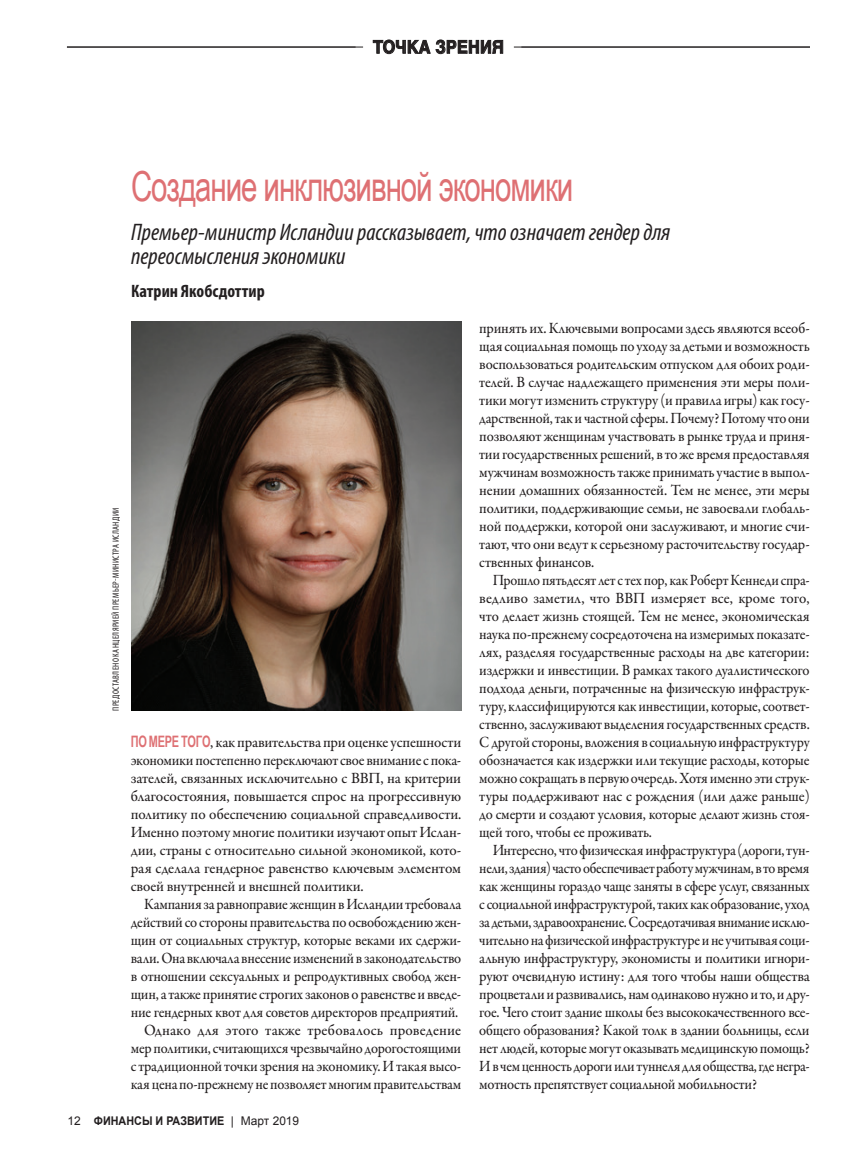
<style>
.page{position:relative;width:864px;height:1161px;background:#fff}
.page>*{position:absolute;margin:0;border:0;box-sizing:border-box;transform-origin:0 0}
.t1{font:41.4px "Arial Narrow";letter-spacing:-.03em;color:#de7073;scale:.87 1}
.t2{font:italic condensed 24px/24px "Myriad Pro";color:#231f20}
.t3{font:700 condensed 18px "Myriad Pro";color:#231f20}
.t4{font:700 18px "Helvetica Cyr";letter-spacing:.02em;color:#231f20;scale:.9 1}
.t5{font:500 15.75px/18px "Garamond Premr Pro";letter-spacing:-.015em;color:#231f20;text-align:justify;scale:.9 1}
.t6{font:500 15.75px/18px "Garamond Premr Pro";letter-spacing:-.015em;color:#231f20;text-align:justify;scale:.92 1}
.t7{font:500 15.75px/18px "Garamond Premr Pro";letter-spacing:-.015em;color:#231f20;text-align:justify;scale:.93 1}
.t8{font:500 15.75px/18px "Garamond Premr Pro";letter-spacing:-.015em;color:#231f20;text-align:right;scale:.91 1}
.t9{font:500 15.75px/18px "Garamond Premr Pro";letter-spacing:-.015em;color:#231f20;text-align:justify;scale:.95 1}
.t10{font:700 12px "Arial";color:#231f20;scale:.9 1}
.t11{font:condensed 9px "Myriad Pro";letter-spacing:.035em;color:#231f20}
.s1{font-family:"Arial Narrow";font-weight:700;color:#de7073}
.s2{font-weight:400}
</style>
<div class="page">
<img style="left:131px;top:321px;width:330px;height:390px">
<hr style="left:67px;top:47px;width:296px;height:1px;background:#231f20">
<svg style="left:373px;top:40px;width:130px;height:14px"></svg>
<hr style="left:514px;top:47px;width:296px;height:1px;background:#231f20">
<p class="t4" style="left:373px;top:37px;width:147px">ТОЧКА ЗРЕНИЯ</p>
<p class="t11" style="left:111px;top:711px;width:205px;rotate:-90deg">ПРЕДОСТАВЛЕНО КАНЦЕЛЯРИЕЙ ПРЕМЬЕР-МИНИСТРА ИСЛАНДИИ</p>
<h1 class="t1" style="left:131px;top:156px;width:510px">Создание инклюзивной экономики</h1>
<h2 class="t2" style="left:131px;top:221px;width:541px">Премьер-министр Исландии рассказывает, чтоозначает гендер для переосмысления экономики</h2>
<p class="t3" style="left:131px;top:281px;width:135px">Катрин Якобсдоттир</p>
<p class="t9" style="left:131px;top:733px;width:349px"><span class="s1">ПО МЕРЕ ТОГО</span>, как правительства при оценке успешности экономики постепенно переключают свое внимание с пока&shy;зателей, связанных исключительно с ВВП, на критерии благосостояния, повышается спрос на прогрессивную политику по обеспечению социальной справедливости.<br>Именно поэтому многие политики изучают опыт Ислан&shy;дии, страны с относительно сильной экономикой, кото&shy;рая сделала гендерное равенство ключевым элементом своей внутренней и внешней политики.</p>
<p class="t8" style="left:131px;top:895px;width:365px">Кампания за равноправие женщин в Исландии требовала действий со стороны правительства по освобождению жен&shy;щин от социальных структур, которые веками их сдержи&shy;вали. Она включала внесение изменений в законодательство в отношении сексуальных и репродуктивных свобод жен&shy;щин, а также принятие строгих законов о равенстве и введе&shy;ние гендерных квот для советов директоров предприятий.<br>Однако для этого также требовалось проведение мер политики, считающихся чрезвычайно дорогостоящими с традиционной точки зрения на экономику. И такая высо&shy;кая цена по-прежнему не позволяет многим правительствам</p>
<p class="t7" style="left:479px;top:319px;width:357px">принять их. Ключевыми вопросами здесь являются всеоб&shy;щая социальная помощь по уходу за детьми и возможность воспользоваться родительским отпуском для обоих роди&shy;телей. В случае надлежащего применения эти меры поли&shy;тики могут изменить структуру (и правила игры) как госу&shy;дарственной, так и частной сферы. Почему? Потому что они позволяют женщинам участвовать в рынке труда и приня&shy;тии государственных решений, в то же время предоставляя мужчинам возможность также принимать участие в выпол&shy;нении домашних обязанностей. Тем не менее, эти меры политики, поддерживающие семьи, не завоевали глобаль&shy;ной поддержки, которой они заслуживают, и многие счи&shy;тают, что они ведут к серьезному расточительству государ&shy;ственных финансов.</p>
<p class="t5" style="left:479px;top:571px;width:369px;text-indent:14px">Прошло пятьдесят лет с тех пор, как Роберт Кеннеди спра&shy;ведливо заметил, что ВВП измеряет все, кроме того, что делает жизнь стоящей. Тем не менее, экономическая наука по-прежнему сосредоточена на измеримых показате&shy;лях, разделяя государственные расходы на две категории: издержки и инвестиции. В рамках такого дуалистического подхода деньги, потраченные на физическую инфраструк&shy;туру, классифицируются как инвестиции, которые, соответ&shy;ственно, заслуживают выделения государственных средств.<br>С другой стороны, вложения в социальную инфраструктуру обозначается как издержки или текущие расходы, которые можно сокращать в первую очередь. Хотя именно эти струк&shy;туры поддерживают нас с рождения (или даже раньше) до смерти и создают условия, которые делают жизнь стоя&shy;щей того, чтобы ее проживать.</p>
<p class="t6" style="left:479px;top:841px;width:361px;text-indent:14px">Интересно, что физическая инфраструктура (дороги, тун&shy;нели, здания) часто обеспечивает работу мужчинам, в то время как женщины гораздо чаще заняты в сфере услуг, связанных с социальной инфраструктурой, таких как образование, уход за детьми, здравоохранение. Сосредотачивая внимание исклю&shy;чительно на физической инфраструктуре и не учитывая соци&shy;альную инфраструктуру, экономисты и политики игнори&shy;руют очевидную истину: для того чтобы наши общества процветали и развивались, нам одинаково нужно и то, и дру&shy;гое. Чего стоит здание школы без высококачественного все&shy;общего образования? Какой толк в здании больницы, если нет людей, которые могут оказывать медицинскую помощь?<br>И в чем ценность дороги или туннеля для общества, где негра&shy;мотность препятствует социальной мобильности?</p>
<p class="t10" style="left:68px;top:1113px;width:259px"><span class="s2">12</span> ФИНАНСЫ И РАЗВИТИЕ <span class="s2">| Март 2019</span></p>
</div>
